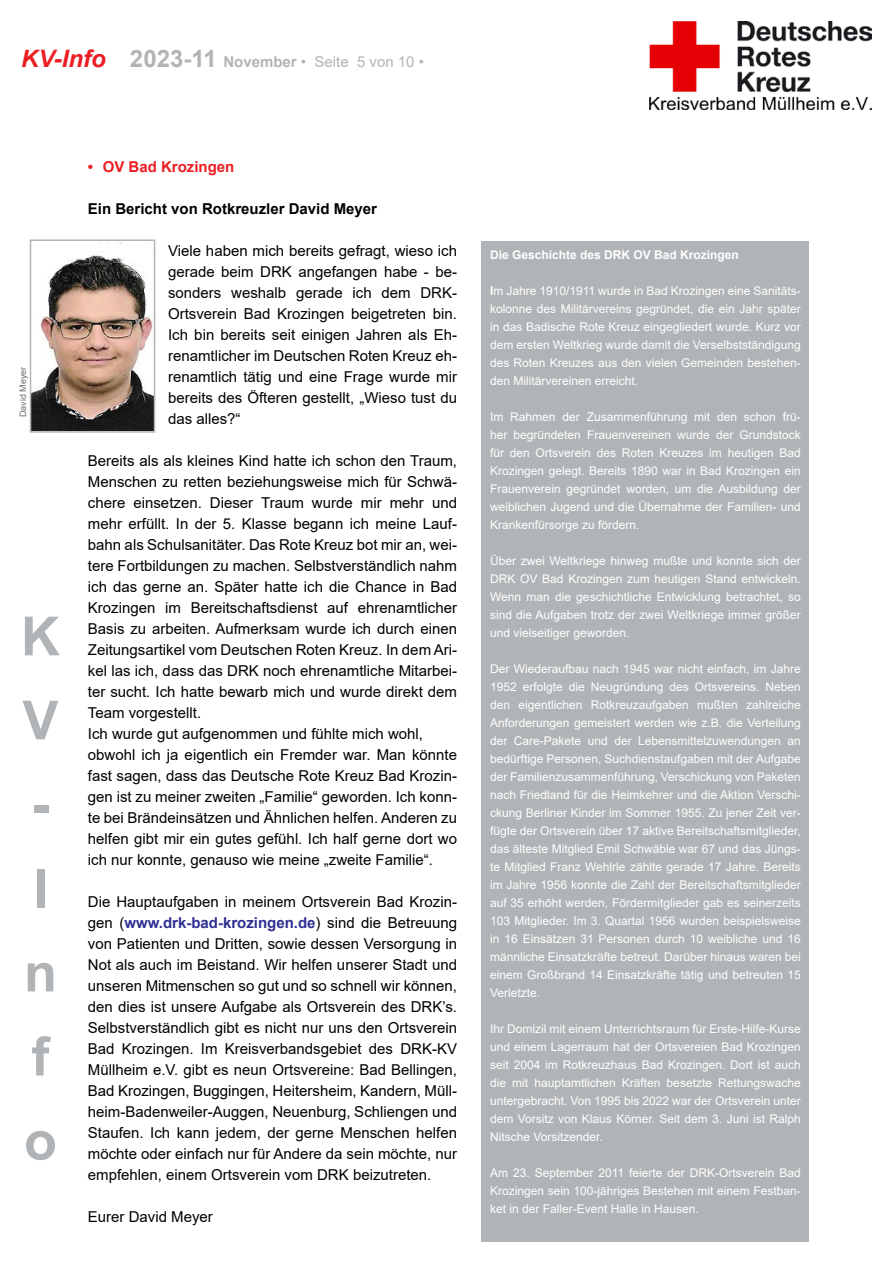
<style>
.page{position:relative;width:893px;height:1263px;background:#fff}
.page>*{position:absolute;margin:0;border:0;box-sizing:border-box;transform-origin:0 0}
.t1{font:700 54px/84px "Arial";color:#b1b4b6}
.t2{font:italic 700 24px "Arial";color:#ed1d24}
.t3{font:15px/21px "Arial";color:#000;text-align:justify}
.t4{font:700 15px "Arial";color:#000}
.t5{font:15px "Arial";color:#b1b4b6}
.t6{font:700 15px "Arial";color:#ed1d24}
.t7{font:12px/18px "Arial";color:#fff;text-align:justify}
.t8{font:700 12px "Arial";color:#fff}
.t9{font:9px "Arial";color:#6d6e71}
.s1{font-weight:700;font-size:24px}
.s2{font-weight:700}
.s3{font-weight:700;color:#2e3092}
</style>
<div class="page">
<img style="left:650px;top:21px;width:222px;height:88px">
<img style="left:33px;top:242px;width:119px;height:188px">
<div style="left:30px;top:239px;width:125px;height:194px;border:2px solid #b1b4b6"></div>
<div style="left:482px;top:242px;width:327px;height:1000px;background:#b1b4b6"></div>
<h2 class="t2" style="left:21px;top:43px;width:86px">KV-Info</h2>
<p class="t5" style="left:130px;top:52px;width:296px"><span class="s1">2023-11</span> <span class="s2">November</span> • Seite 5 von 10 •</p>
<p class="t9" style="left:17px;top:417px;width:52px;rotate:-90deg">David Meyer</p>
<h1 class="t1" style="left:21px;top:595px;width:40px">K<br>V -<br>I n f o</h1>
<p class="t6" style="left:88px;top:156px;width:148px">• OV Bad Krozingen</p>
<p class="t4" style="left:88px;top:198px;width:291px">Ein Bericht von Rotkreuzler David Meyer</p>
<p class="t3" style="left:168px;top:240px;width:291px">Viele haben mich bereits gefragt, wieso ich gerade beim DRK angefangen habe - be&shy;sonders weshalb gerade ich dem DRK-Ortsverein Bad Krozingen beigetreten bin.<br>Ich bin bereits seit einigen Jahren als Eh&shy;renamtlicher im Deutschen Roten Kreuz eh&shy;renamtlich tätig und eine Frage wurde mir bereits des Öfteren gestellt, „Wieso tust du das alles?“</p>
<p class="t3" style="left:88px;top:450px;width:371px;text-align:left">Bereits als als kleines Kind hatte ich schon den Traum, Menschen zu retten beziehungsweise mich für Schwä&shy;chere einsetzen. Dieser Traum wurde mir mehr und mehr erfüllt. In der 5. Klasse begann ich meine Lauf&shy;bahn als Schulsanitäter. Das Rote Kreuz bot mir an, wei&shy;tere Fortbildungen zu machen. Selbstverständlich nahm ich das gerne an. Später hatte ich die Chance in Bad Krozingen im Bereitschaftsdienst auf ehrenamtlicher Basis zu arbeiten. Aufmerksam wurde ich durch einen Zeitungsartikel vom Deutschen Roten Kreuz. In dem Ari&shy;kel las ich, dass das DRK noch ehrenamtliche Mitarbei&shy;ter sucht. Ich hatte bewarb mich und wurde direkt dem Team vorgestellt.<br>Ich wurde gut aufgenommen und fühlte mich wohl, obwohl ich ja eigentlich ein Fremder war. Man könnte fast sagen, dass das Deutsche Rote Kreuz Bad Krozin&shy;gen ist zu meiner zweiten „Familie“ geworden. Ich konn&shy;te bei Brändeinsätzen und Ähnlichen helfen. Anderen zu helfen gibt mir ein gutes gefühl. Ich half gerne dort wo ich nur konnte, genauso wie meine „zweite Familie“.</p>
<p class="t3" style="left:88px;top:891px;width:371px">Die Hauptaufgaben in meinem Ortsverein Bad Krozin&shy;gen (<span class="s3">www.drk-bad-krozingen.de</span>) sind die Betreuung von Patienten und Dritten, sowie dessen Versorgung in Not als auch im Beistand. Wir helfen unserer Stadt und unseren Mitmenschen so gut und so schnell wir können, den dies ist unsere Aufgabe als Ortsverein des DRK’s.<br>Selbstverständlich gibt es nicht nur uns den Ortsverein Bad Krozingen. Im Kreisverbandsgebiet des DRK-KV Müllheim e.V. gibt es neun Ortsvereine: Bad Bellingen, Bad Krozingen, Buggingen, Heitersheim, Kandern, Müll&shy;heim-Badenweiler-Auggen, Neuenburg, Schliengen und Staufen. Ich kann jedem, der gerne Menschen helfen möchte oder einfach nur für Andere da sein möchte, nur empfehlen, einem Ortsverein vom DRK beizutreten.</p>
<p class="t3" style="left:88px;top:1206px;width:127px">Eurer David Meyer</p>
<p class="t8" style="left:490px;top:246px;width:250px">Die Geschichte des DRK OV Bad Krozingen</p>
<p class="t7" style="left:490px;top:282px;width:312px"><span class="s2">I</span>m Jahre 1910/1911 wurde in Bad Krozingen eine Sanitäts&shy;kolonne des Militärvereins gegründet, die ein Jahr später in das Badische Rote Kreuz eingegliedert wurde. Kurz vor dem ersten Weltkrieg wurde damit die Verselbstständigung des Roten Kreuzes aus den vielen Gemeinden bestehen&shy;den Militärvereinen erreicht.</p>
<p class="t7" style="left:490px;top:408px;width:312px">Im Rahmen der Zusammenführung mit den schon frü&shy;her begründeten Frauenvereinen wurde der Grundstock für den Ortsverein des Roten Kreuzes im heutigen Bad Krozingen gelegt. Bereits 1890 war in Bad Krozingen ein Frauenverein gegründet worden, um die Ausbildung der weiblichen Jugend und die Übernahme der Familien- und Krankenfürsorge zu fördern.</p>
<p class="t7" style="left:490px;top:552px;width:312px">Über zwei Weltkriege hinweg mußte und konnte sich der DRK OV Bad Krozingen zum heutigen Stand entwickeln.<br>Wenn man die geschichtliche Entwicklung betrachtet, so sind die Aufgaben trotz der zwei Weltkriege immer größer und vielseitiger geworden.</p>
<p class="t7" style="left:490px;top:660px;width:312px">Der Wiederaufbau nach 1945 war nicht einfach, im Jahre 1952 erfolgte die Neugründung des Ortsvereins. Neben den eigentlichen Rotkreuzaufgaben mußten zahlreiche Anforderungen gemeistert werden wie z.B. die Verteilung der Care-Pakete und der Lebensmittelzuwendungen an bedürftige Personen, Suchdienstaufgaben mit der Aufgabe der Familienzusammenführung, Verschickung von Paketen nach Friedland für die Heimkehrer und die Aktion Verschi&shy;ckung Berliner Kinder im Sommer 1955. Zu jener Zeit ver&shy;fügte der Ortsverein über 17 aktive Bereitschaftsmitglieder, das älteste Mitglied Emil Schwäble war 67 und das Jüngs&shy;te Mitglied Franz Wehlrle zählte gerade 17 Jahre. Bereits im Jahre 1956 konnte die Zahl der Bereitschaftsmitglieder auf 35 erhöht werden, Fördermitglieder gab es seinerzeits 103 Mitglieder. Im 3. Quartal 1956 wurden beispielsweise in 16 Einsätzen 31 Personen durch 10 weibliche und 16 männliche Einsatzkräfte betreut. Darüber hinaus waren bei einem Großbrand 14 Einsatzkräfte tätig und betreuten 15<br>Verletzte.</p>
<p class="t7" style="left:490px;top:1020px;width:312px">Ihr Domizil mit einem Unterrichtsraum für Erste-Hilfe-Kurse und einem Lagerraum hat der Ortsvereien Bad Krozingen seit 2004 im Rotkreuzhaus Bad Krozingen. Dort ist auch die mit hauptamtlichen Kräften besetzte Rettungswache untergebracht. Von 1995 bis 2022 war der Ortsverein unter dem Vorsitz von Klaus Körner. Seit dem 3. Juni ist Ralph Nitsche Vorsitzender.</p>
<p class="t7" style="left:490px;top:1164px;width:312px">Am 23. September 2011 feierte der DRK-Ortsverein Bad Krozingen sein 100-jähriges Bestehen mit einem Festban&shy;ket in der Faller-Event Halle in Hausen.</p>
</div>
